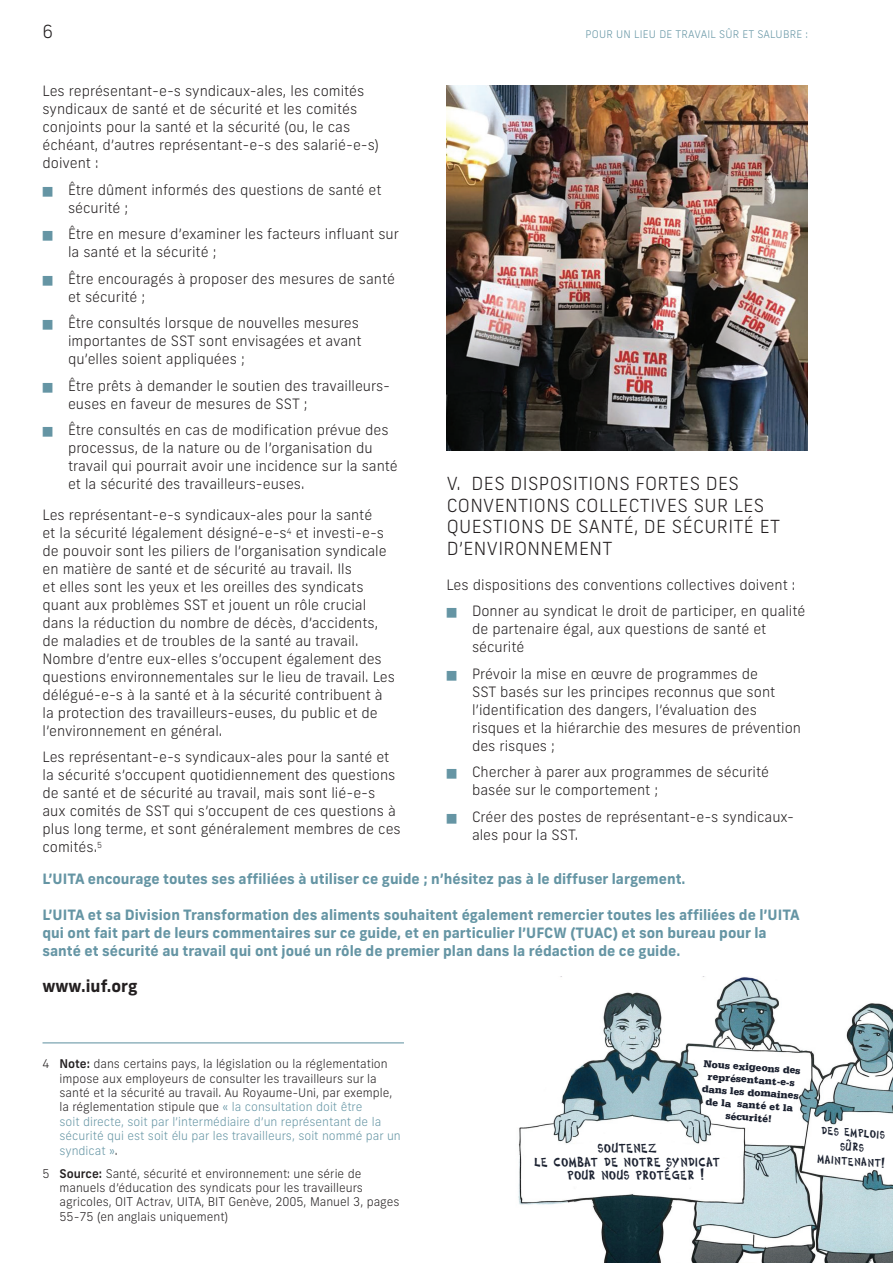
<style>
.page{position:relative;width:893px;height:1263px;background:#fff}
.page>*{position:absolute;margin:0;border:0;box-sizing:border-box;transform-origin:0 0}
.t1{font:300 18px/21.6px "Frank New";letter-spacing:.02em;color:#231f20}
.t2{font:700 16.5px "Frank New";color:#231f20}
.t3{font:300 14.25px/18px "Frank New";color:#231f20}
.t4{font:700 14.25px/18px "Frank New";color:#6595a4}
.t5{font:13.5px "Cosmic Two Plain";color:#1c2231}
.t6{font:300 12px/14.4px "Frank New";color:#231f20}
.t7{font:12px/14.4px "Cosmic Two Plain";color:#1c2231;text-align:center}
.t8{font:900 10.5px/12.6px "Serifa BT";color:#1c2231;text-align:center}
.t9{font:300 10.5px "Frank New";letter-spacing:.02em;color:#6595a4}
.s1{color:#6595a4}
.s2{font-weight:500}
</style>
<div class="page">
<img style="left:632px;top:977px;width:261px;height:286px">
<img style="left:518px;top:976px;width:114px;height:287px">
<img style="left:446px;top:85px;width:362px;height:366px">
<hr style="left:43px;top:1042px;width:361px;height:1px;background:#6595a4">
<p class="t1" style="left:43px;top:21px;width:12px">6</p>
<p class="t9" style="left:586px;top:28px;width:224px">POUR UN LIEU DE TRAVAIL SÛR ET SALUBRE :</p>
<p class="t3" style="left:43px;top:82px;width:338px">Les représentant-e-s syndicaux-ales, les comités syndicaux de santé et de sécurité et les comités conjoints pour la santé et la sécurité (ou, le cas échéant, d’autres représentant-e-s des salarié-e-s) doivent :</p>
<p class="t3" style="left:68px;top:180px;width:315px;text-indent:-26px"><span class="s1">■</span> Être dûment informés des questions de santé et sécurité ;</p>
<p class="t3" style="left:68px;top:225px;width:332px;text-indent:-26px"><span class="s1">■</span> Être en mesure d’examiner les facteurs influant sur la santé et la sécurité ;</p>
<p class="t3" style="left:68px;top:269px;width:328px;text-indent:-26px"><span class="s1">■</span> Être encouragés à proposer des mesures de santé et sécurité ;</p>
<p class="t3" style="left:68px;top:314px;width:295px;text-indent:-26px"><span class="s1">■</span> Être consultés lorsque de nouvelles mesures importantes de SST sont envisagées et avant qu’elles soient appliquées ;</p>
<p class="t3" style="left:68px;top:376px;width:324px;text-indent:-26px"><span class="s1">■</span> Être prêts à demander le soutien des travailleurs&shy;euses en faveur de mesures de SST ;</p>
<p class="t3" style="left:68px;top:421px;width:331px;text-indent:-26px"><span class="s1">■</span> Être consultés en cas de modification prévue des processus, de la nature ou de l’organisation du travail qui pourrait avoir une incidence sur la santé et la sécurité des travailleurs-euses.</p>
<p class="t3" style="left:43px;top:506px;width:354px">Les représentant-e-s syndicaux-ales pour la santé<br>et la sécurité légalement désigné-e-s<sup>4</sup> et investi-e-s de pouvoir sont les piliers de l’organisation syndicale en matière de santé et de sécurité au travail. Ils<br>et elles sont les yeux et les oreilles des syndicats quant aux problèmes SST et jouent un rôle crucial dans la réduction du nombre de décès, d’accidents, de maladies et de troubles de la santé au travail.<br>Nombre d’entre eux-elles s’occupent également des questions environnementales sur le lieu de travail. Les délégué-e-s à la santé et à la sécurité contribuent à la protection des travailleurs-euses, du public et de l’environnement en général.</p>
<p class="t3" style="left:43px;top:748px;width:360px">Les représentant-e-s syndicaux-ales pour la santé et la sécurité s’occupent quotidiennement des questions de santé et de sécurité au travail, mais sont lié-e-s aux comités de SST qui s’occupent de ces questions à plus long terme, et sont généralement membres de ces comités.<sup>5</sup></p>
<p class="t1" style="left:447px;top:473px;width:335px">V. DES DISPOSITIONS FORTES DES<br>CONVENTIONS COLLECTIVES SUR LES<br>QUESTIONS DE SANTÉ, DE SÉCURITÉ ET<br>D’ENVIRONNEMENT</p>
<p class="t3" style="left:446px;top:576px;width:350px">Les dispositions des conventions collectives doivent :</p>
<p class="t3" style="left:472px;top:602px;width:335px;text-indent:-26px"><span class="s1">■</span> Donner au syndicat le droit de participer, en qualité de partenaire égal, aux questions de santé et sécurité</p>
<p class="t3" style="left:472px;top:665px;width:331px;text-indent:-26px"><span class="s1">■</span> Prévoir la mise en œuvre de programmes de<br>SST basés sur les principes reconnus que sont l’identification des dangers, l’évaluation des risques et la hiérarchie des mesures de prévention des risques ;</p>
<p class="t3" style="left:472px;top:763px;width:299px;text-indent:-26px"><span class="s1">■</span> Chercher à parer aux programmes de sécurité basée sur le comportement ;</p>
<p class="t3" style="left:472px;top:808px;width:324px;text-indent:-26px"><span class="s1">■</span> Créer des postes de représentant-e-s syndicaux&shy;ales pour la SST.</p>
<p class="t4" style="left:43px;top:869px;width:644px">L’UITA encourage toutes ses affiliées à utiliser ce guide ; n’hésitez pas à le diffuser largement.</p>
<p class="t4" style="left:43px;top:905px;width:759px">L’UITA et sa Division Transformation des aliments souhaitent également remercier toutes les affiliées de l’UITA qui ont fait part de leurs commentaires sur ce guide, et en particulier l’UFCW (TUAC) et son bureau pour la santé et sécurité au travail qui ont joué un rôle de premier plan dans la rédaction de ce guide.</p>
<p class="t2" style="left:43px;top:975px;width:97px">www.iuf.org</p>
<p class="t6" style="left:60px;top:1056px;width:343px;text-indent:-17px">4 <span class="s2">Note:</span> dans certains pays, la législation ou la réglementation impose aux employeurs de consulter les travailleurs sur la santé et la sécurité au travail. Au Royaume-Uni, par exemple, la réglementation stipule que <span class="s1">« la consultation doit être<br>soit directe, soit par l’intermédiaire d’un représentant de la sécurité qui est soit élu par les travailleurs, soit nommé par un syndicat »</span>.</p>
<p class="t6" style="left:60px;top:1166px;width:342px;text-indent:-17px">5 <span class="s2">Source:</span> Santé, sécurité et environnement: une série de manuels d’éducation des syndicats pour les travailleurs agricoles, OIT Actrav, UITA, BIT Genève, 2005, Manuel 3, pages 55-75 (en anglais uniquement)</p>
<p class="t8" style="left:704px;top:1057px;width:99px;rotate:4deg">Nous exigeons des représentant-e-s dans les domaines de la santé et la sécurité!</p>
<p class="t5" style="left:597px;top:1137px;width:61px">SOUTENEZ</p>
<p class="t5" style="left:534px;top:1151px;width:187px">LE COMBAT DE NOTRE SYNDICAT</p>
<p class="t5" style="left:567px;top:1164px;width:139px">POUR NOUS PROTÉGER !</p>
<p class="t7" style="left:820px;top:1121px;width:69px;rotate:4deg">DES EMPLOIS<br>SÛRS<br>MAINTENANT!</p>
</div>
